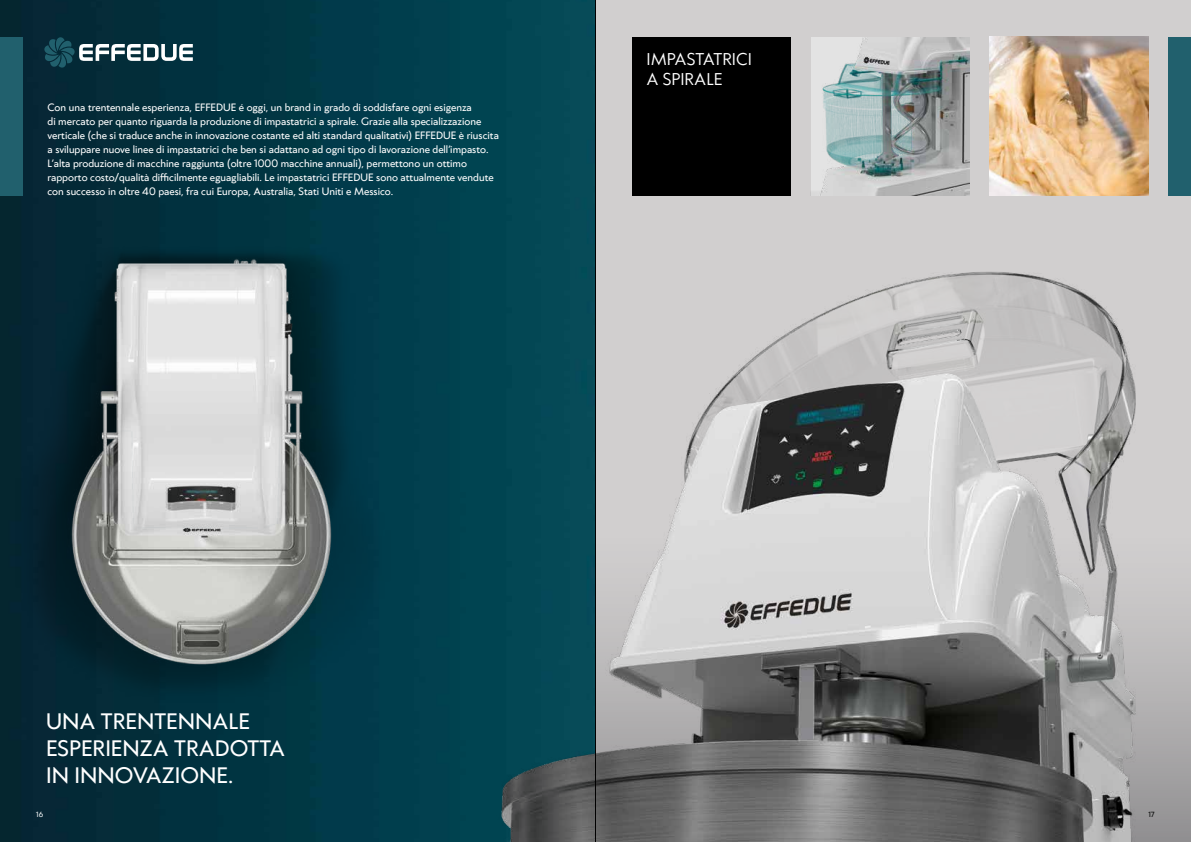
<style>
.page{position:relative;width:1191px;height:842px;background:#fff}
.page>*{position:absolute;margin:0;border:0;box-sizing:border-box;transform-origin:0 0}
.t1{font:21px/27px "Klein";color:#fff}
.t2{font:16px/20px "Klein";color:#fff}
.t3{font:10px/14px "Klein";color:#fff}
.t4{font:7px "Klein";color:#fff}
.t5{font:7px "Klein";color:#000}
</style>
<div class="page">
<img style="left:0;top:0;width:595px;height:842px">
<img style="left:0;top:236px;width:441px;height:482px">
<svg style="left:44px;top:37px;width:149px;height:31px"></svg>
<div style="left:595px;top:0;width:596px;height:842px;background:#d1cfcf"></div>
<div style="left:595px;top:524px;width:596px;height:318px;background:linear-gradient(to bottom,#d7d5d5,#949395)"></div>
<img style="left:811px;top:37px;width:158px;height:158px">
<div style="left:1168px;top:37px;width:23px;height:158px;background:#21606d"></div>
<div style="left:632px;top:37px;width:159px;height:158px;background:#000"></div>
<div style="left:0;top:37px;width:23px;height:158px;background:#21606d"></div>
<img style="left:989px;top:37px;width:159px;height:158px">
<img style="left:491px;top:244px;width:685px;height:598px">
<hr style="left:595px;top:0;width:1px;height:842px;background:#000">
<p class="t3" style="left:47px;top:100px;width:453px">Con una trentennale esperienza, EFFEDUE é oggi, un brand in grado di soddisfare ogni esigenza<br>di mercato per quanto riguarda la produzione di impastatrici a spirale. Grazie alla specializzazione verticale (che si traduce anche in innovazione costante ed alti standard qualitativi) EFFEDUE è riuscita a sviluppare nuove linee di impastatrici che ben si adattano ad ogni tipo di lavorazione dell’impasto.<br>L’alta produzione di macchine raggiunta (oltre 1000 macchine annuali), permettono un ottimo rapporto costo/qualità difficilmente eguagliabili. Le impastatrici EFFEDUE sono attualmente vendute con successo in oltre 40 paesi, fra cui Europa, Australia, Stati Uniti e Messico.</p>
<h2 class="t2" style="left:646px;top:48px;width:107px">IMPASTATRICI<br>A SPIRALE</h2>
<h1 class="t1" style="left:46px;top:707px;width:241px">UNA TRENTENNALE<br>ESPERIENZA TRADOTTA<br>IN INNOVAZIONE.</h1>
<p class="t4" style="left:36px;top:809px;width:9px">16</p>
<p class="t5" style="left:1148px;top:809px;width:8px">17</p>
</div>
